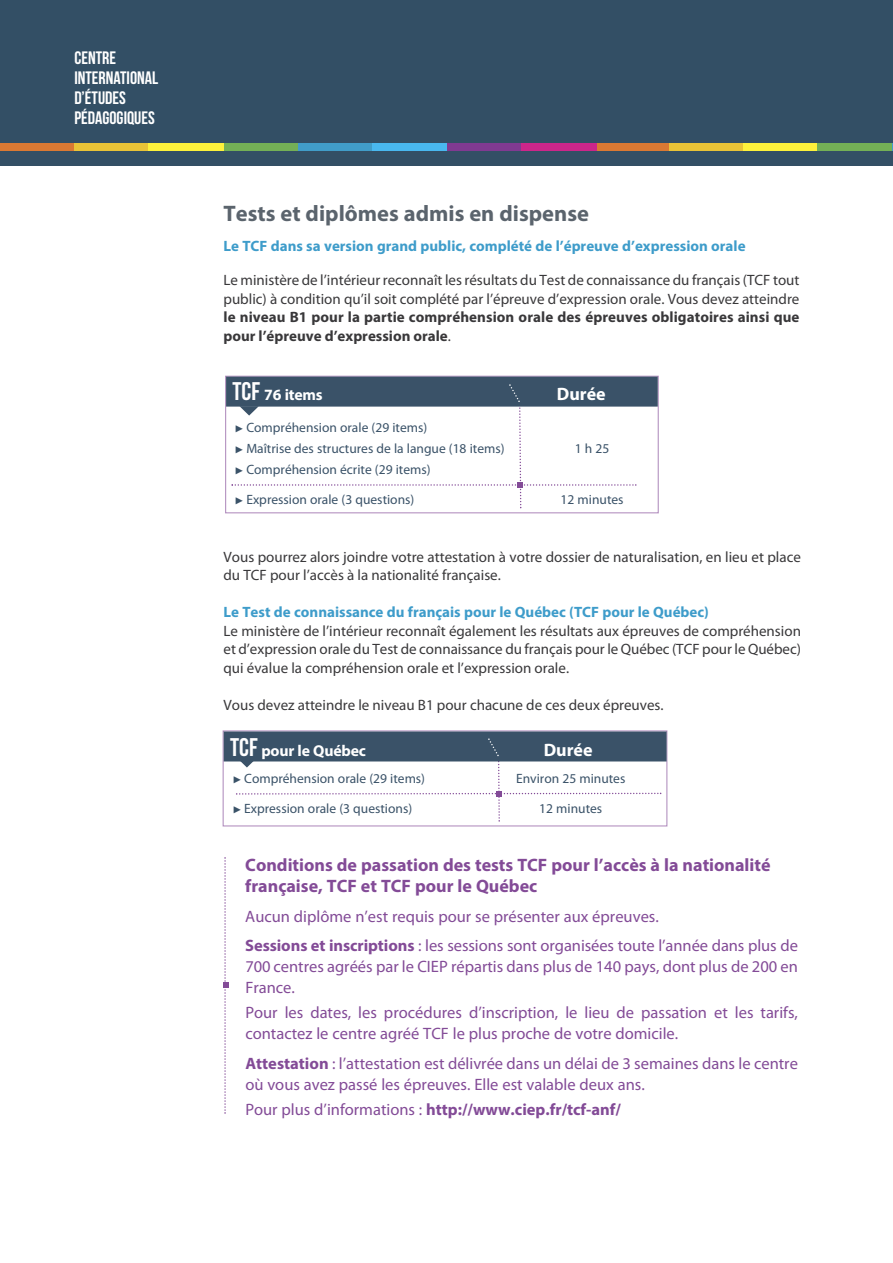
<style>
.page{position:relative;width:893px;height:1263px;background:#fff}
.page>*{position:absolute;margin:0;border:0;box-sizing:border-box;transform-origin:0 0}
.t1{font:700 22.5px "Myriad Pro";color:#5b646d}
.t2{font:700 18px/21px "Myriad Pro";color:#834b97}
.t3{font:700 18px/20.1px "Bebas Neue";color:#fff}
.t4{font:700 18px "Myriad Pro";color:#fff}
.t5{font:16.5px/21px "Myriad Pro";color:#834b97}
.t6{font:700 16.5px "Myriad Pro";color:#834b97}
.t7{font:700 15.75px "Myriad Pro";letter-spacing:-.01em;color:#fff}
.t8{font:15px/18.5px "Myriad Pro";color:#39383a}
.t9{font:700 15px "Myriad Pro";color:#3e9cca}
.t10{font:700 15px/18.5px "Myriad Pro";letter-spacing:.005em;color:#39383a}
.t11{font:13.5px/21px "Myriad Pro";color:#3a5268}
.s1{font-weight:400}
.s2{font-family:"Bebas Neue";font-size:25.5px}
.s3{font-weight:700}
</style>
<div class="page">
<div style="left:225px;top:376px;width:434px;height:137px;border:1px solid #b593c1"></div>
<div style="left:226px;top:377px;width:432px;height:30px;background:#3a5268"></div>
<svg style="left:224px;top:857px;width:5px;height:257px"></svg>
<div style="left:223px;top:730px;width:444px;height:96px;border:1px solid #b593c1"></div>
<div style="left:224px;top:731px;width:443px;height:30px;background:#3a5268"></div>
<div style="left:0;top:0;width:893px;height:166px;background:#334f65"></div>
<div style="left:595px;top:143px;width:75px;height:7px;background:#da7933"></div>
<div style="left:669px;top:143px;width:75px;height:7px;background:#e9c337"></div>
<div style="left:743px;top:143px;width:75px;height:7px;background:#fdf13b"></div>
<div style="left:818px;top:143px;width:75px;height:7px;background:#74b056"></div>
<div style="left:224px;top:143px;width:75px;height:7px;background:#74b056"></div>
<div style="left:298px;top:143px;width:75px;height:7px;background:#419dc9"></div>
<div style="left:373px;top:143px;width:75px;height:7px;background:#49b8ef"></div>
<div style="left:447px;top:143px;width:75px;height:7px;background:#813a91"></div>
<div style="left:521px;top:143px;width:75px;height:7px;background:#cc268a"></div>
<div style="left:0;top:143px;width:75px;height:7px;background:#da7933"></div>
<div style="left:75px;top:143px;width:75px;height:7px;background:#e9c337"></div>
<div style="left:149px;top:143px;width:75px;height:7px;background:#fdf13b"></div>
<svg style="left:232px;top:384px;width:404px;height:124px"></svg>
<svg style="left:234px;top:738px;width:427px;height:84px"></svg>
<p class="t3" style="left:74px;top:48px;width:85px">CENTRE<br>INTERNATIONAL<br>D’ÉTUDES<br>PÉDAGOGIQUES</p>
<h1 class="t1" style="left:224px;top:205px;width:367px">Tests et diplômes admis en dispense</h1>
<p class="t9" style="left:224px;top:240px;width:524px">Le TCF dans sa version grand public, complété de l’épreuve d’expression orale</p>
<p class="t8" style="left:223px;top:272px;width:577px">Le ministère de l’intérieur reconnaît les résultats du Test de connaissance du français (TCF tout public) à condition qu’il soit complété par l’épreuve d’expression orale. Vous devez atteindre</p>
<p class="t10" style="left:223px;top:309px;width:577px">le niveau B1 pour la partie compréhension orale des épreuves obligatoires ainsi que pour l’épreuve d’expression orale<span class="s1">.</span></p>
<p class="t7" style="left:233px;top:389px;width:92px"><span class="s2">TCF</span> 76 items</p>
<p class="t4" style="left:557px;top:387px;width:50px">Durée</p>
<p class="t11" style="left:246px;top:418px;width:260px">Compréhension orale (29 items)<br>Maîtrise des structures de la langue (18 items)</p>
<p class="t11" style="left:575px;top:439px;width:36px">1h25</p>
<p class="t11" style="left:246px;top:460px;width:186px">Compréhension écrite (29 items)</p>
<p class="t11" style="left:246px;top:490px;width:169px">Expression orale (3 questions)</p>
<p class="t11" style="left:561px;top:490px;width:64px">12 minutes</p>
<p class="t8" style="left:224px;top:549px;width:579px">Vous pourrez alors joindre votre attestation à votre dossier de naturalisation, en lieu et place du TCF pour l’accès à la nationalité française.</p>
<p class="t9" style="left:224px;top:607px;width:487px">Le Test de connaissance du français pour le Québec (TCF pour le Québec)</p>
<p class="t8" style="left:223px;top:623px;width:579px;text-align:justify">Le ministère de l’intérieur reconnaît également les résultats aux épreuves de compréhension et d’expression orale du Test de connaissance du français pour le Québec (TCF pour le Québec) qui évalue la compréhension orale et l’expression orale.</p>
<p class="t8" style="left:223px;top:696px;width:442px">Vous devez atteindre le niveau B1 pour chacune de ces deux épreuves.</p>
<p class="t7" style="left:230px;top:744px;width:137px"><span class="s2">TCF</span> pour le Québec</p>
<p class="t4" style="left:544px;top:743px;width:50px">Durée</p>
<p class="t11" style="left:244px;top:769px;width:182px">Compréhension orale (29 items)</p>
<p class="t11" style="left:516px;top:769px;width:111px">Environ 25 minutes</p>
<p class="t11" style="left:244px;top:799px;width:169px">Expression orale (3 questions)</p>
<p class="t11" style="left:539px;top:799px;width:64px">12 minutes</p>
<p class="t2" style="left:245px;top:856px;width:527px">Conditions de passation des tests TCF pour l’accès à la nationalité française, TCF et TCF pour le Québec</p>
<p class="t5" style="left:245px;top:903px;width:554px;line-height:29.5px">Aucun diplôme n’est requis pour se présenter aux épreuves.<br><span class="s3">Sessions et inscriptions</span> : les sessions sont organisées toute l’année dans plus de</p>
<p class="t5" style="left:245px;top:957px;width:554px">700 centres agréés par le CIEP répartis dans plus de 140 pays, dont plus de 200 en<br>France.</p>
<p class="t5" style="left:245px;top:1004px;width:554px">Pour les dates, les procédures d’inscription, le lieu de passation et les tarifs, contactez le centre agréé TCF le plus proche de votre domicile.</p>
<p class="t5" style="left:245px;top:1054px;width:554px"><span class="s3">Attestation</span> : l’attestation est délivrée dans un délai de 3 semaines dans le centre où vous avez passé les épreuves. Elle est valable deux ans.</p>
<p class="t6" style="left:245px;top:1103px;width:377px"><span class="s1">Pour plus d’informations :</span> http://www.ciep.fr/tcf-anf/</p>
</div>
